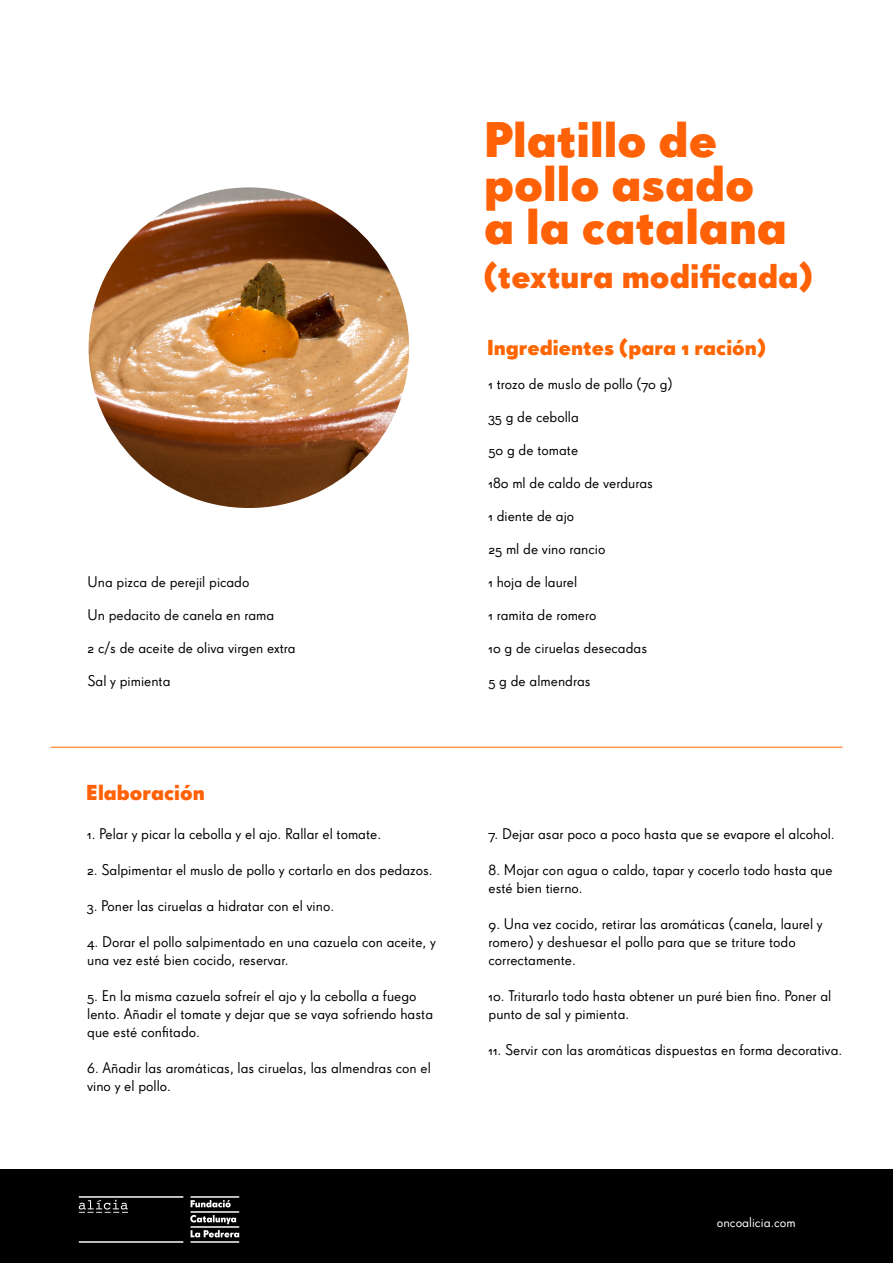
<style>
.page{position:relative;width:893px;height:1263px;background:#fff}
.page>*{position:absolute;margin:0;border:0;box-sizing:border-box;transform-origin:0 0}
.t1{font:48.45px/43.5px "Super Grotesk OT Bld";color:#ff6106}
.t2{font:33px "Super Grotesk OT Bld";color:#ff6106}
.t3{font:21px "Super Grotesk OT Bld";color:#f60}
.t4{font:21px "Super Grotesk OT Bld";color:#ff6106}
.t5{font:15px/18px "Super Grotesk OT";color:#000}
.t6{font:13.5px "Super Grotesk OT";color:#fff}
</style>
<div class="page">
<img style="left:89px;top:187px;width:320px;height:321px;border-radius:160px">
<hr style="left:51px;top:747px;width:791px;height:1px;background:#f60">
<div style="left:0;top:1170px;width:893px;height:93px;background:#000"></div>
<img style="left:78px;top:1196px;width:162px;height:47px">
<p class="t5" style="left:88px;top:573px;width:163px">Una pizca de perejil picado</p>
<p class="t5" style="left:88px;top:606px;width:188px">Un pedacito de canela en rama</p>
<p class="t5" style="left:88px;top:639px;width:210px">2 c/s de aceite de oliva virgen extra</p>
<p class="t5" style="left:88px;top:672px;width:84px">Sal y pimienta</p>
<h3 class="t4" style="left:86px;top:779px;width:120px">Elaboración</h3>
<p class="t5" style="left:87px;top:825px;width:296px">1. Pelar y picar la cebolla y el ajo. Rallar el tomate.</p>
<p class="t5" style="left:87px;top:861px;width:347px">2. Salpimentar el muslo de pollo y cortarlo en dos pedazos.</p>
<p class="t5" style="left:87px;top:897px;width:248px">3. Poner las ciruelas a hidratar con el vino.</p>
<p class="t5" style="left:87px;top:933px;width:350px">4. Dorar el pollo salpimentado en una cazuela con aceite, y una vez esté bien cocido, reservar.</p>
<p class="t5" style="left:87px;top:987px;width:347px">5. En la misma cazuela sofreír el ajo y la cebolla a fuego lento. Añadir el tomate y dejar que se vaya sofriendo hasta que esté confitado.</p>
<p class="t5" style="left:87px;top:1059px;width:345px">6. Añadir las aromáticas, las ciruelas, las almendras con el vino y el pollo.</p>
<h1 class="t1" style="left:484px;top:118px;width:304px">Platillo de pollo asado a la catalana</h1>
<h2 class="t2" style="left:484px;top:255px;width:330px">(textura modificada)</h2>
<h3 class="t3" style="left:487px;top:335px;width:280px">Ingredientes (para 1 ración)</h3>
<p class="t5" style="left:488px;top:375px;width:186px">1 trozo de muslo de pollo (70 g)</p>
<p class="t5" style="left:488px;top:408px;width:92px">35 g de cebolla</p>
<p class="t5" style="left:488px;top:441px;width:91px">50 g de tomate</p>
<p class="t5" style="left:488px;top:474px;width:166px">180 ml de caldo de verduras</p>
<p class="t5" style="left:488px;top:507px;width:87px">1 diente de ajo</p>
<p class="t5" style="left:488px;top:540px;width:118px">25 ml de vino rancio</p>
<p class="t5" style="left:488px;top:573px;width:90px">1 hoja de laurel</p>
<p class="t5" style="left:488px;top:606px;width:110px">1 ramita de romero</p>
<p class="t5" style="left:488px;top:639px;width:160px">10 g de ciruelas desecadas</p>
<p class="t5" style="left:488px;top:672px;width:104px">5 g de almendras</p>
<p class="t5" style="left:489px;top:825px;width:348px">7. Dejar asar poco a poco hasta que se evapore el alcohol.</p>
<p class="t5" style="left:489px;top:861px;width:345px">8. Mojar con agua o caldo, tapar y cocerlo todo hasta que esté bien tierno.</p>
<p class="t5" style="left:489px;top:915px;width:336px">9. Una vez cocido, retirar las aromáticas (canela, laurel y romero) y deshuesar el pollo para que se triture todo correctamente.</p>
<p class="t5" style="left:489px;top:987px;width:344px">10. Triturarlo todo hasta obtener un puré bien fino. Poner al punto de sal y pimienta.</p>
<p class="t5" style="left:489px;top:1041px;width:355px">11. Servir con las aromáticas dispuestas en forma decorativa.</p>
<p class="t6" style="left:717px;top:1215px;width:80px">oncoalicia.com</p>
</div>
